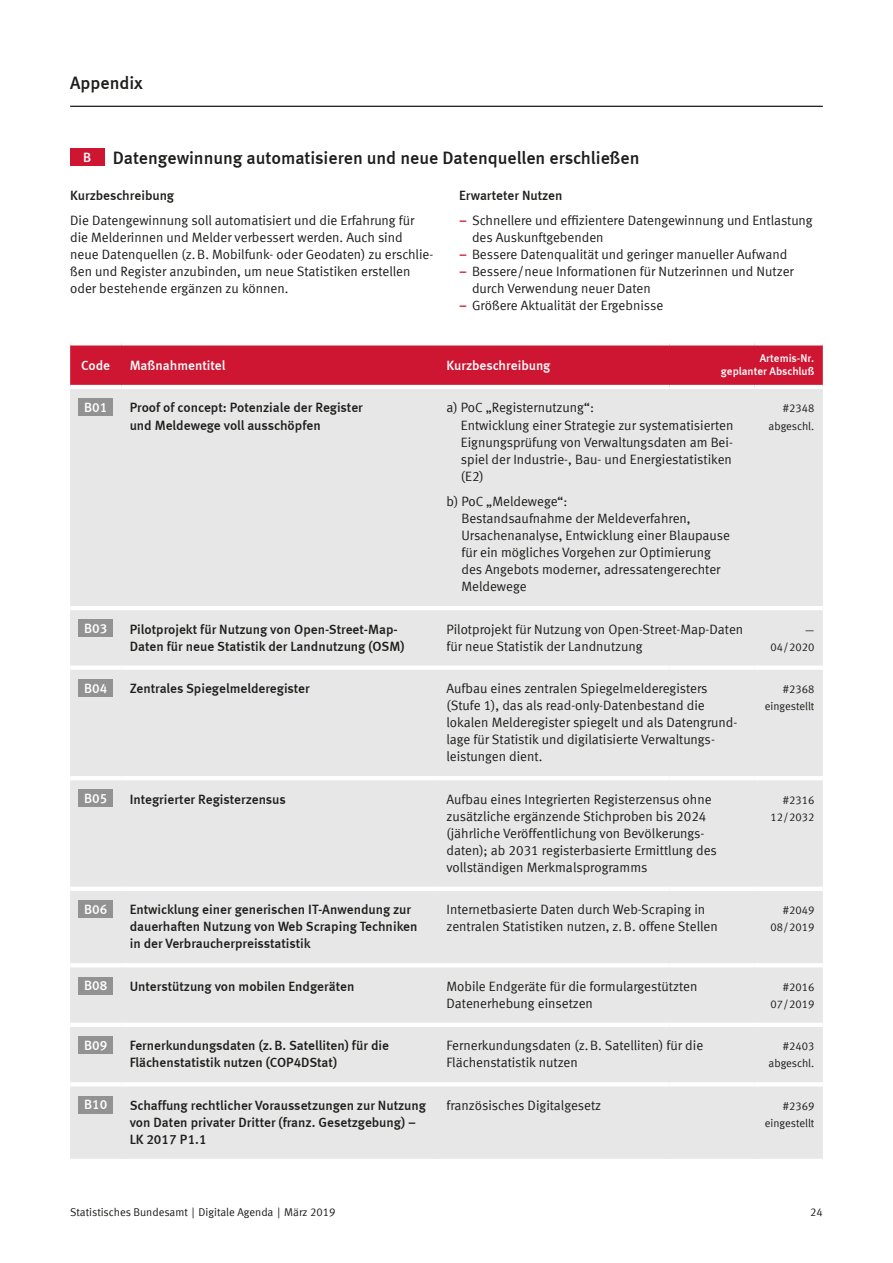
<style>
.page{position:relative;width:893px;height:1263px;background:#fff}
.page>*{position:absolute;margin:0;border:0;box-sizing:border-box;transform-origin:0 0}
.body_9pt_abst{font:700 18px "Meta Normal LF";color:#1d1d1b}
.body_9pt_abst-2{font:13.5px/17px "Meta Normal LF";color:#1d1d1b}
.body_9pt_abst-3{font:700 13.5px/17px "Meta Normal LF";color:#1d1d1b}
.body_9pt_abst-4{font:700 13.5px "Meta Normal LF";color:#fff}
.maßnahmen-nr{font:700 13.5px "Meta Normal LF";color:#fff}
.body_9pt_abst-5{font:11.25px/17px "Meta Normal LF";color:#1d1d1b;text-align:right}
.body_9pt_abst-6{font:700 11.25px/12.8px "Meta Normal LF";color:#fff;text-align:right}
.s1{font-weight:700}
.s2{font-family:"Meta Medium LF";color:#ce1531}
</style>
<div class="page">
<hr style="left:70px;top:106px;width:753px;height:1px;background:#1d1d1b">
<div style="left:70px;top:149px;width:34px;height:17px;background:#ce1531"></div>
<div style="left:70px;top:345px;width:753px;height:40px;background:#ce1531"></div>
<div style="left:70px;top:389px;width:753px;height:770px;background:#e7e7e7"></div>
<hr style="left:70px;top:606px;width:51px;height:4px;background:#fff">
<hr style="left:121px;top:606px;width:317px;height:4px;background:#fff">
<hr style="left:438px;top:606px;width:232px;height:4px;background:#fff">
<hr style="left:670px;top:606px;width:85px;height:4px;background:#fff">
<hr style="left:755px;top:606px;width:68px;height:4px;background:#fff">
<div style="left:70px;top:665px;width:51px;height:5px;background:#fff"></div>
<div style="left:121px;top:665px;width:317px;height:5px;background:#fff"></div>
<div style="left:438px;top:665px;width:232px;height:5px;background:#fff"></div>
<div style="left:670px;top:665px;width:85px;height:5px;background:#fff"></div>
<div style="left:755px;top:665px;width:68px;height:5px;background:#fff"></div>
<hr style="left:70px;top:776px;width:51px;height:4px;background:#fff">
<hr style="left:121px;top:776px;width:317px;height:4px;background:#fff">
<hr style="left:438px;top:776px;width:232px;height:4px;background:#fff">
<hr style="left:670px;top:776px;width:85px;height:4px;background:#fff">
<hr style="left:755px;top:776px;width:68px;height:4px;background:#fff">
<hr style="left:70px;top:887px;width:51px;height:4px;background:#fff">
<hr style="left:121px;top:887px;width:317px;height:4px;background:#fff">
<hr style="left:438px;top:887px;width:232px;height:4px;background:#fff">
<hr style="left:670px;top:887px;width:85px;height:4px;background:#fff">
<hr style="left:755px;top:887px;width:68px;height:4px;background:#fff">
<hr style="left:70px;top:963px;width:51px;height:4px;background:#fff">
<hr style="left:121px;top:963px;width:317px;height:4px;background:#fff">
<hr style="left:438px;top:963px;width:232px;height:4px;background:#fff">
<hr style="left:670px;top:963px;width:85px;height:4px;background:#fff">
<hr style="left:755px;top:963px;width:68px;height:4px;background:#fff">
<hr style="left:70px;top:1023px;width:51px;height:4px;background:#fff">
<hr style="left:121px;top:1023px;width:317px;height:4px;background:#fff">
<hr style="left:438px;top:1023px;width:232px;height:4px;background:#fff">
<hr style="left:670px;top:1023px;width:85px;height:4px;background:#fff">
<hr style="left:755px;top:1023px;width:68px;height:4px;background:#fff">
<hr style="left:70px;top:1082px;width:51px;height:4px;background:#fff">
<hr style="left:121px;top:1082px;width:317px;height:4px;background:#fff">
<hr style="left:438px;top:1082px;width:232px;height:4px;background:#fff">
<hr style="left:670px;top:1082px;width:85px;height:4px;background:#fff">
<hr style="left:755px;top:1082px;width:68px;height:4px;background:#fff">
<div style="left:79px;top:399px;width:34px;height:17px;background:#929292"></div>
<div style="left:79px;top:620px;width:34px;height:17px;background:#929292"></div>
<div style="left:79px;top:679px;width:34px;height:17px;background:#929292"></div>
<div style="left:79px;top:790px;width:34px;height:17px;background:#929292"></div>
<div style="left:79px;top:900px;width:34px;height:17px;background:#929292"></div>
<div style="left:79px;top:977px;width:34px;height:17px;background:#929292"></div>
<div style="left:79px;top:1036px;width:34px;height:17px;background:#929292"></div>
<div style="left:79px;top:1096px;width:34px;height:17px;background:#929292"></div>
<h1 class="body_9pt_abst" style="left:70px;top:72px;width:74px">Appendix</h1>
<p class="maßnahmen-nr" style="left:83px;top:149px;width:10px">B</p>
<p class="body_9pt_abst" style="left:113px;top:147px;width:528px">Datengewinnung automatisieren und neue Datenquellen erschließen</p>
<p class="body_9pt_abst-2" style="left:70px;top:182px;width:346px;line-height:25.5px"><span class="s1">Kurzbeschreibung<br></span>Die Datengewinnung soll automatisiert und die Erfahrung für</p>
<p class="body_9pt_abst-2" style="left:70px;top:229px;width:365px">die Melderinnen und Melder verbessert werden. Auch sind neue Datenquellen (z.B. Mobilfunk- oder Geodaten) zu erschlie&shy;ßen und Register anzubinden, um neue Statistiken erstellen oder bestehende ergänzen zu können.</p>
<p class="body_9pt_abst-2" style="left:459px;top:182px;width:355px;line-height:25.5px"><span class="s1">Erwarteter Nutzen<br></span><span class="s2">−</span> Schnellere und effizientere Datengewinnung und Entlastung</p>
<p class="body_9pt_abst-2" style="left:472px;top:229px;width:133px">des Auskunftgebenden</p>
<p class="body_9pt_abst-2" style="left:459px;top:246px;width:330px"><span class="s2">−</span> Bessere Datenqualität und geringer manueller Aufwand</p>
<p class="body_9pt_abst-2" style="left:459px;top:263px;width:336px"><span class="s2">−</span> Bessere/neue Informationen für Nutzerinnen und Nutzer</p>
<p class="body_9pt_abst-2" style="left:472px;top:280px;width:180px">durch Verwendung neuer Daten</p>
<p class="body_9pt_abst-2" style="left:459px;top:297px;width:206px"><span class="s2">−</span> Größere Aktualität der Ergebnisse</p>
<p class="body_9pt_abst-4" style="left:81px;top:357px;width:30px">Code</p>
<p class="body_9pt_abst-4" style="left:130px;top:357px;width:97px">Maßnahmentitel</p>
<p class="body_9pt_abst-4" style="left:446px;top:357px;width:106px">Kurzbeschreibung</p>
<p class="body_9pt_abst-6" style="left:721px;top:352px;width:95px">Artemis-Nr. geplanter Abschluß</p>
<p class="maßnahmen-nr" style="left:84px;top:399px;width:25px">B01</p>
<p class="body_9pt_abst-3" style="left:130px;top:399px;width:235px">Proof of concept: Potenziale der Register und Meldewege voll ausschöpfen</p>
<p class="body_9pt_abst-2" style="left:461px;top:399px;width:274px;text-indent:-14px">a) PoC „Registernutzung“:<br>Entwicklung einer Strategie zur systematisierten Eignungsprüfung von Verwaltungsdaten am Bei&shy;spiel der Industrie-, Bau- und Energiestatistiken (E2)</p>
<p class="body_9pt_abst-2" style="left:461px;top:493px;width:270px;text-indent:-15px">b) PoC „Meldewege“:<br>Bestandsaufnahme der Meldeverfahren, Ursachenanalyse, Entwicklung einer Blaupause für ein mögliches Vorgehen zur Optimierung des Angebots moderner, adressatengerechter Meldewege</p>
<p class="body_9pt_abst-5" style="left:769px;top:400px;width:47px">#2348 abgeschl.</p>
<p class="maßnahmen-nr" style="left:84px;top:620px;width:25px">B03</p>
<p class="body_9pt_abst-3" style="left:130px;top:620px;width:276px">Pilotprojekt für Nutzung von Open-Street-Map-<br>Daten für neue Statistik der Landnutzung (OSM)</p>
<p class="body_9pt_abst-2" style="left:446px;top:620px;width:298px">Pilotprojekt für Nutzung von Open-Street-Map-Daten für neue Statistik der Landnutzung</p>
<p class="body_9pt_abst-5" style="left:771px;top:621px;width:45px">—<br>04/2020</p>
<p class="maßnahmen-nr" style="left:84px;top:680px;width:25px">B04</p>
<p class="body_9pt_abst-3" style="left:130px;top:680px;width:182px">Zentrales Spiegelmelderegister</p>
<p class="body_9pt_abst-2" style="left:446px;top:680px;width:292px">Aufbau eines zentralen Spiegelmelderegisters (Stufe 1), das als read-only-Datenbestand die lokalen Melderegister spiegelt und als Datengrund&shy;lage für Statistik und digilatisierte Verwaltungs&shy;leistungen dient.</p>
<p class="body_9pt_abst-5" style="left:765px;top:681px;width:51px">#2368 eingestellt</p>
<p class="maßnahmen-nr" style="left:84px;top:790px;width:25px">B05</p>
<p class="body_9pt_abst-3" style="left:130px;top:790px;width:158px">Integrierter Registerzensus</p>
<p class="body_9pt_abst-2" style="left:446px;top:790px;width:272px">Aufbau eines Integrierten Registerzensus ohne zusätzliche ergänzende Stichproben bis 2024 (jährliche Veröffentlichung von Bevölkerungs&shy;daten); ab 2031 registerbasierte Ermittlung des vollständigen Merkmalsprogramms</p>
<p class="body_9pt_abst-5" style="left:771px;top:791px;width:45px">#2316<br>12/2032</p>
<p class="maßnahmen-nr" style="left:84px;top:901px;width:25px">B06</p>
<p class="body_9pt_abst-3" style="left:130px;top:901px;width:289px">Entwicklung einer generischen IT-Anwendung zur dauerhaften Nutzung von Web Scraping Techniken in der Verbraucherpreisstatistik</p>
<p class="body_9pt_abst-2" style="left:446px;top:901px;width:273px">Internetbasierte Daten durch Web-Scraping in zentralen Statistiken nutzen, z.B. offene Stellen</p>
<p class="body_9pt_abst-5" style="left:771px;top:902px;width:45px">#2049<br>08/2019</p>
<p class="maßnahmen-nr" style="left:84px;top:978px;width:25px">B08</p>
<p class="body_9pt_abst-3" style="left:130px;top:977px;width:226px">Unterstützung von mobilen Endgeräten</p>
<p class="body_9pt_abst-2" style="left:446px;top:977px;width:252px">Mobile Endgeräte für die formulargestützten<br>Datenerhebung einsetzen</p>
<p class="body_9pt_abst-5" style="left:771px;top:978px;width:45px">#2016<br>07/2019</p>
<p class="maßnahmen-nr" style="left:84px;top:1037px;width:25px">B09</p>
<p class="body_9pt_abst-3" style="left:130px;top:1037px;width:261px">Fernerkundungsdaten (z.B. Satelliten) für die<br>Flächenstatistik nutzen (COP4DStat)</p>
<p class="body_9pt_abst-2" style="left:446px;top:1037px;width:258px">Fernerkundungsdaten (z.B. Satelliten) für die<br>Flächenstatistik nutzen</p>
<p class="body_9pt_abst-5" style="left:769px;top:1038px;width:47px">#2403 abgeschl.</p>
<p class="maßnahmen-nr" style="left:84px;top:1097px;width:25px">B10</p>
<p class="body_9pt_abst-3" style="left:130px;top:1096px;width:298px">Schaffung rechtlicher Voraussetzungen zur Nutzung von Daten privater Dritter (franz. Gesetzgebung) –<br>LK 2017 P1.1</p>
<p class="body_9pt_abst-2" style="left:446px;top:1096px;width:156px">französisches Digitalgesetz</p>
<p class="body_9pt_abst-5" style="left:765px;top:1097px;width:51px">#2369 eingestellt</p>
<p class="body_9pt_abst-5" style="left:70px;top:1204px;width:267px">Statistisches Bundesamt | Digitale Agenda | März 2019</p>
<p class="body_9pt_abst-5" style="left:810px;top:1204px;width:14px">24</p>
</div>
